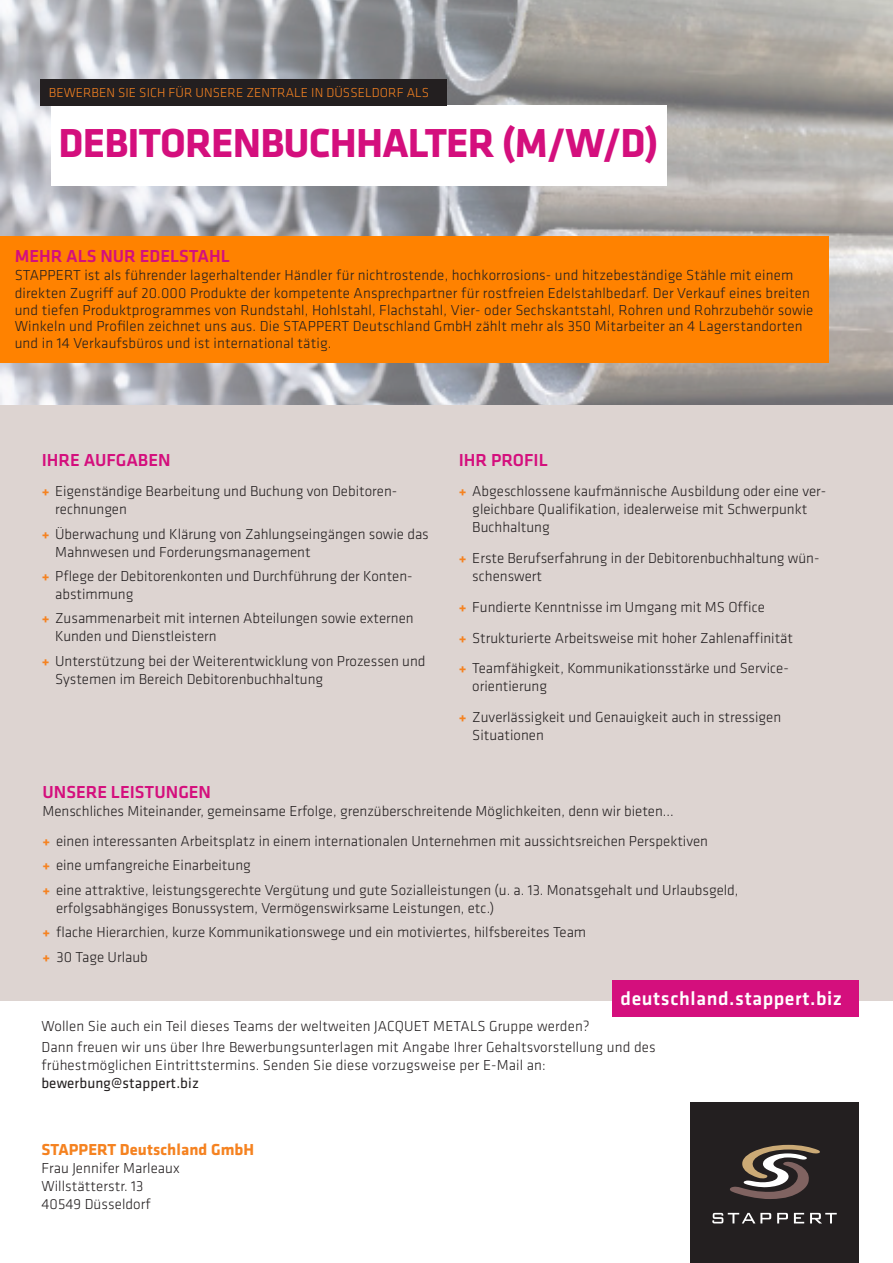
<style>
.page{position:relative;width:893px;height:1263px;background:#fff}
.page>*{position:absolute;margin:0;border:0;box-sizing:border-box;transform-origin:0 0}
._01_A_Überschrift_Artikel{font:700 42px "Klavika";letter-spacing:-.02em;color:#d40f7d}
._01_A_Überschrift_Artikel-2{font:500 19.8px "Klavika";letter-spacing:.03em;color:#fff}
.Einleitung{font:500 18px "Klavika";color:#d40f7d}
._03_Zwischenüberschrift{font:500 18px "Klavika";color:#d40f7d}
._01_A_Überschrift_Artikel-3{font:700 16.5px "Klavika";letter-spacing:.005em;color:#f58220}
.Einleitung-2{font:300 15px/18px "Klavika";color:#231f20}
._02_Fließtext-Klavika-light{font:300 15px/16.5px "Klavika";letter-spacing:.01em;color:#231f20}
._01_A_Überschrift_Artikel-4{font:300 15px "Klavika";letter-spacing:.005em;color:#231f20}
._01_A_Überschrift_Artikel-5{font:300 13.5px "Klavika";letter-spacing:.005em;color:#f58220}
.s1{font-weight:700;color:#f58220}
.s2{font-weight:400}
</style>
<div class="page">
<div style="left:0;top:405px;width:893px;height:595px;background:#ddd4d1"></div>
<img style="left:0;top:0;width:893px;height:405px">
<div style="left:612px;top:980px;width:247px;height:36px;background:#d40f7d"></div>
<div style="left:690px;top:1103px;width:169px;height:160px;background:#231f20"></div>
<svg style="left:712px;top:1213px;width:59px;height:10px"></svg>
<svg style="left:810px;top:1213px;width:27px;height:10px"></svg>
<svg style="left:794px;top:1213px;width:10px;height:10px"></svg>
<svg style="left:777px;top:1213px;width:11px;height:10px"></svg>
<svg style="left:730px;top:1145px;width:90px;height:54px"></svg>
<div style="left:51px;top:106px;width:615px;height:80px;background:#fff"></div>
<div style="left:40px;top:80px;width:406px;height:26px;background:#231f20"></div>
<div style="left:0;top:236px;width:828px;height:127px;background:#ff8200"></div>
<p class="_01_A_Überschrift_Artikel-5" style="left:49px;top:84px;width:382px">BEWERBEN SIE SICH FÜR UNSERE ZENTRALE IN DÜSSELDORF ALS</p>
<p class="_01_A_Überschrift_Artikel" style="left:59px;top:113px;width:601px">DEBITORENBUCHHALTER (M/W/D)</p>
<p class="_03_Zwischenüberschrift" style="left:15px;top:244px;width:217px">MEHR ALS NUR EDELSTAHL</p>
<p class="_02_Fließtext-Klavika-light" style="left:15px;top:267px;width:780px">STAPPERT ist als führender lagerhaltender Händler für nichtrostende, hochkorrosions- und hitzebeständige Stähle mit einem</p>
<p class="_02_Fließtext-Klavika-light" style="left:15px;top:285px;width:800px">direkten Zugriff auf 20.000 Produkte der kompetente Ansprechpartner für rostfreien Edelstahlbedarf. Der Verkauf eines breiten und tiefen Produktprogrammes von Rundstahl, Hohlstahl, Flachstahl, Vier- oder Sechskantstahl, Rohren und Rohrzubehör sowie Winkeln und Profilen zeichnet uns aus. Die STAPPERT Deutschland GmbH zählt mehr als 350 Mitarbeiter an 4 Lagerstandorten und in 14 Verkaufsbüros und ist international tätig.</p>
<p class="Einleitung" style="left:42px;top:447px;width:130px">IHRE AUFGABEN</p>
<p class="Einleitung-2" style="left:55px;top:482px;width:344px;text-indent:-14px"><span class="s1">+</span> Eigenständige Bearbeitung und Buchung von Debitoren&shy;rechnungen</p>
<p class="Einleitung-2" style="left:55px;top:524px;width:375px;text-indent:-14px"><span class="s1">+</span> Überwachung und Klärung von Zahlungseingängen sowie das<br>Mahnwesen und Forderungsmanagement</p>
<p class="Einleitung-2" style="left:55px;top:567px;width:359px;text-indent:-14px"><span class="s1">+</span> Pflege der Debitorenkonten und Durchführung der Konten&shy;abstimmung</p>
<p class="Einleitung-2" style="left:55px;top:609px;width:360px;text-indent:-14px"><span class="s1">+</span> Zusammenarbeit mit internen Abteilungen sowie externen<br>Kunden und Dienstleistern</p>
<p class="Einleitung-2" style="left:55px;top:652px;width:372px;text-indent:-14px"><span class="s1">+</span> Unterstützung bei der Weiterentwicklung von Prozessen und<br>Systemen im Bereich Debitorenbuchhaltung</p>
<p class="Einleitung" style="left:459px;top:447px;width:90px">IHR PROFIL</p>
<p class="Einleitung-2" style="left:472px;top:482px;width:355px;text-indent:-14px"><span class="s1">+</span> Abgeschlossene kaufmännische Ausbildung oder eine ver&shy;gleichbare Qualifikation, idealerweise mit Schwerpunkt<br>Buchhaltung</p>
<p class="Einleitung-2" style="left:472px;top:549px;width:349px;text-indent:-14px"><span class="s1">+</span> Erste Berufserfahrung in der Debitorenbuchhaltung wün&shy;schenswert</p>
<p class="Einleitung-2" style="left:459px;top:598px;width:307px"><span class="s1">+</span> Fundierte Kenntnisse im Umgang mit MS Office</p>
<p class="Einleitung-2" style="left:459px;top:628px;width:336px"><span class="s1">+</span> Strukturierte Arbeitsweise mit hoher Zahlenaffinität</p>
<p class="Einleitung-2" style="left:472px;top:659px;width:318px;text-indent:-14px"><span class="s1">+</span> Teamfähigkeit, Kommunikationsstärke und Service&shy;orientierung</p>
<p class="Einleitung-2" style="left:472px;top:708px;width:310px;text-indent:-14px"><span class="s1">+</span> Zuverlässigkeit und Genauigkeit auch in stressigen<br>Situationen</p>
<p class="Einleitung" style="left:43px;top:779px;width:170px">UNSERE LEISTUNGEN</p>
<p class="Einleitung-2" style="left:43px;top:801px;width:633px">Menschliches Miteinander, gemeinsame Erfolge, grenzüberschreitende Möglichkeiten, denn wir bieten...</p>
<p class="Einleitung-2" style="left:43px;top:832px;width:667px"><span class="s1">+</span> einen interessanten Arbeitsplatz in einem internationalen Unternehmen mit aussichtsreichen Perspektiven</p>
<p class="Einleitung-2" style="left:43px;top:856px;width:210px"><span class="s1">+</span> eine umfangreiche Einarbeitung</p>
<p class="Einleitung-2" style="left:56px;top:881px;width:684px;text-indent:-14px"><span class="s1">+</span> eine attraktive, leistungsgerechte Vergütung und gute Sozialleistungen (u. a. 13. Monatsgehalt und Urlaubsgeld, erfolgsabhängiges Bonussystem, Vermögenswirksame Leistungen, etc.)</p>
<p class="Einleitung-2" style="left:43px;top:923px;width:545px"><span class="s1">+</span> flache Hierarchien, kurze Kommunikationswege und ein motiviertes, hilfsbereites Team</p>
<p class="Einleitung-2" style="left:43px;top:947px;width:107px"><span class="s1">+</span> 30 Tage Urlaub</p>
<p class="_01_A_Überschrift_Artikel-2" style="left:621px;top:985px;width:223px">deutschland.stappert.biz</p>
<p class="_02_Fließtext-Klavika-light" style="left:41px;top:1018px;width:550px">Wollen Sie auch ein Teil dieses Teams der weltweiten JACQUET METALS Gruppe werden?</p>
<p class="_02_Fließtext-Klavika-light" style="left:41px;top:1038px;width:616px;line-height:18px">Dann freuen wir uns über Ihre Bewerbungsunterlagen mit Angabe Ihrer Gehaltsvorstellung und des frühestmöglichen Eintrittstermins. Senden Sie diese vorzugsweise per E-Mail an: <span class="s2">bewerbung@stappert.biz</span></p>
<p class="_01_A_Überschrift_Artikel-3" style="left:41px;top:1137px;width:214px">STAPPERT Deutschland GmbH</p>
<p class="_01_A_Überschrift_Artikel-4" style="left:41px;top:1159px;width:140px">Frau Jennifer Marleaux</p>
<p class="_01_A_Überschrift_Artikel-4" style="left:41px;top:1177px;width:104px">Willstätterstr. 13</p>
<p class="_01_A_Überschrift_Artikel-4" style="left:41px;top:1195px;width:111px">40549 Düsseldorf</p>
</div>
